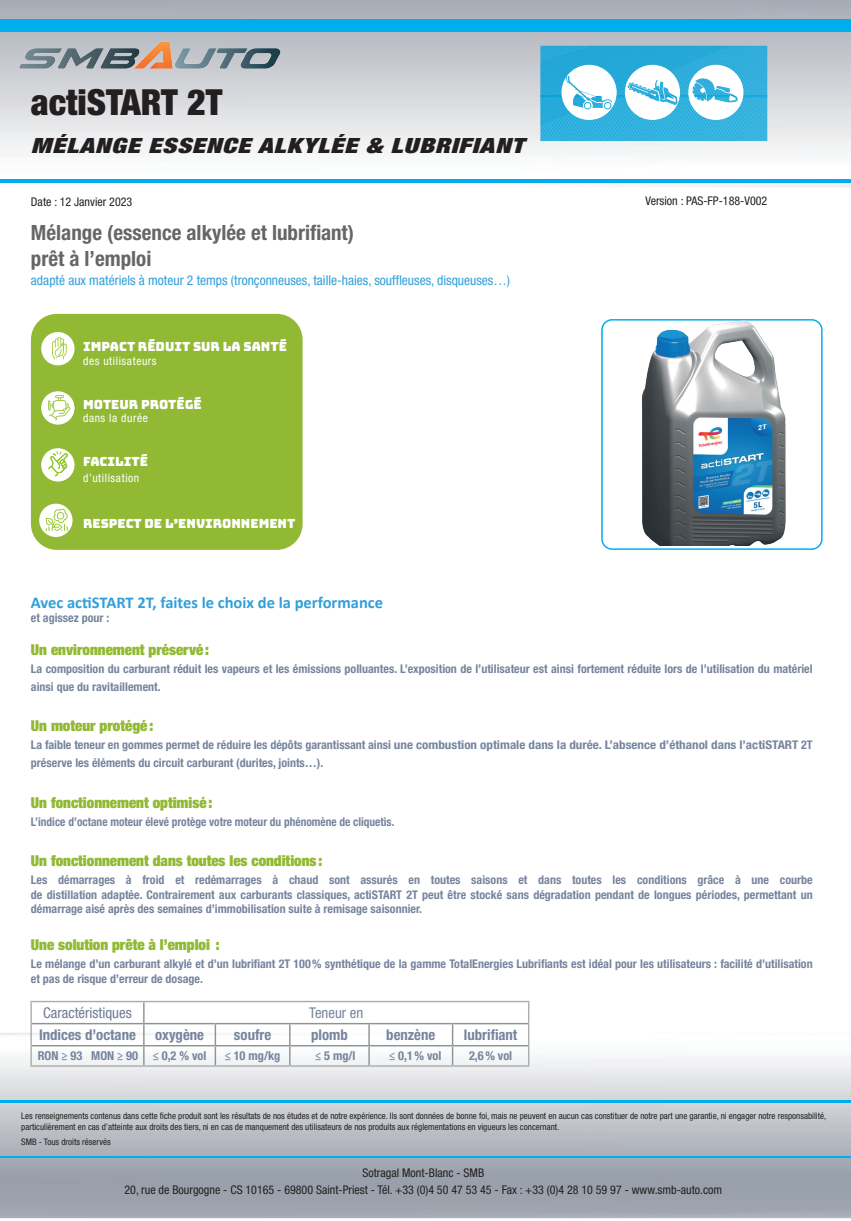
<style>
.page{position:relative;width:851px;height:1221px;background:#fff}
.page>*{position:absolute;margin:0;border:0;box-sizing:border-box;transform-origin:0 0}
.t1{font:900 condensed 36px "Helvetica Neue LT Std";color:#231f20}
.t2{font:700 condensed 21px/25.2px "Helvetica Neue LT Std";color:#656666}
.t3{font:italic 900 condensed 21px "Helvetica Neue LT Std";letter-spacing:.03em;color:#231f20;scale:1.25 1}
.t4{font:700 16.5px "Calibri";color:#319fd9}
.t5{font:900 condensed 15px "Helvetica Neue LT Std";color:#91b934}
.t6{font:700 condensed 14.85px "Helvetica Neue LT Std";color:#76849d}
.t7{font:condensed 14.85px "Helvetica Neue LT Std";color:#6d7a92}
.t8{font:condensed 14.85px "Helvetica Neue LT Std";color:#76849d}
.t9{font:condensed 13.5px "Helvetica Neue LT Std";color:#319fd9}
.t10{font:12.6px "Bungee";color:#fff}
.t11{font:700 condensed 12.3px "Helvetica Neue LT Std";color:#76849d}
.t12{font:700 condensed 12px/14.4px "Helvetica Neue LT Std";color:#76849d}
.t13{font:condensed 12px/16.5px "Helvetica Neue LT Std";color:#231f20;text-align:center}
.t14{font:700 condensed 12px "Helvetica Neue LT Std";color:#76849d;scale:.95 1}
.t15{font:condensed 11.55px "Helvetica Neue LT Std";letter-spacing:.05em;color:#fff}
.t16{font:condensed 9px/10.8px "Helvetica Neue LT Std";color:#231f20}
</style>
<div class="page">
<img style="left:0;top:0;width:850px;height:187px">
<img style="left:0;top:1030px;width:850px;height:189px">
<div style="left:0;top:19px;width:850px;height:12px;background:#00aeef"></div>
<hr style="left:0;top:179px;width:850px;height:4px;background:#00aeef">
<hr style="left:0;top:1156px;width:850px;height:1px;background:#00aeef">
<div style="left:601px;top:319px;width:221px;height:231px;border:2px solid #00aeef;border-radius:10px"></div>
<hr style="left:0;top:1100px;width:850px;height:2px;background:#00aeef">
<img style="left:5px;top:31px;width:291px;height:47px">
<img style="left:614px;top:319px;width:174px;height:226px">
<div style="left:31px;top:314px;width:271px;height:236px;background:#91b934;border-radius:26px"></div>
<div style="left:41px;top:332px;width:34px;height:33px;background:#fff;border-radius:50%"></div>
<div style="left:41px;top:448px;width:34px;height:33px;background:#fff;border-radius:50%"></div>
<div style="left:41px;top:391px;width:34px;height:33px;background:#fff;border-radius:50%"></div>
<svg style="left:52px;top:337px;width:15px;height:22px"></svg>
<svg style="left:48px;top:395px;width:22px;height:25px"></svg>
<svg style="left:47px;top:450px;width:22px;height:27px"></svg>
<svg style="left:39px;top:503px;width:34px;height:34px"></svg>
<svg style="left:45px;top:508px;width:23px;height:23px"></svg>
<hr style="left:30px;top:1000px;width:114px;height:2px;background:#abaeaf">
<hr style="left:30px;top:1002px;width:2px;height:21px;background:#abaeaf">
<hr style="left:144px;top:1000px;width:71px;height:2px;background:#abaeaf">
<hr style="left:215px;top:1000px;width:75px;height:2px;background:#abaeaf">
<hr style="left:290px;top:1000px;width:79px;height:2px;background:#abaeaf">
<hr style="left:369px;top:1000px;width:83px;height:2px;background:#abaeaf">
<hr style="left:452px;top:1000px;width:77px;height:2px;background:#abaeaf">
<hr style="left:30px;top:1023px;width:2px;height:22px;background:#abaeaf">
<hr style="left:30px;top:1045px;width:2px;height:20px;background:#abaeaf">
<svg style="left:528px;top:1002px;width:1px;height:63px"></svg>
<hr style="left:30px;top:1065px;width:114px;height:1px;background:#abaeaf">
<hr style="left:144px;top:1065px;width:71px;height:1px;background:#abaeaf">
<hr style="left:215px;top:1065px;width:75px;height:1px;background:#abaeaf">
<hr style="left:290px;top:1065px;width:79px;height:1px;background:#abaeaf">
<hr style="left:369px;top:1065px;width:83px;height:1px;background:#abaeaf">
<hr style="left:452px;top:1065px;width:77px;height:1px;background:#abaeaf">
<hr style="left:32px;top:1022px;width:112px;height:2px;background:#909293">
<hr style="left:144px;top:1022px;width:71px;height:2px;background:#909293">
<hr style="left:215px;top:1022px;width:75px;height:2px;background:#909293">
<hr style="left:290px;top:1022px;width:79px;height:2px;background:#909293">
<hr style="left:369px;top:1022px;width:83px;height:2px;background:#909293">
<hr style="left:368px;top:1024px;width:2px;height:20px;background:#909293">
<hr style="left:452px;top:1022px;width:76px;height:2px;background:#909293">
<hr style="left:32px;top:1044px;width:112px;height:2px;background:#909293">
<hr style="left:144px;top:1044px;width:71px;height:2px;background:#909293">
<svg style="left:143px;top:1002px;width:1px;height:63px"></svg>
<hr style="left:215px;top:1044px;width:75px;height:2px;background:#909293">
<svg style="left:215px;top:1024px;width:1px;height:41px"></svg>
<hr style="left:290px;top:1044px;width:79px;height:2px;background:#909293">
<svg style="left:289px;top:1024px;width:1px;height:41px"></svg>
<hr style="left:369px;top:1044px;width:83px;height:2px;background:#909293">
<svg style="left:368px;top:1046px;width:2px;height:19px"></svg>
<hr style="left:452px;top:1044px;width:76px;height:2px;background:#909293">
<svg style="left:452px;top:1024px;width:1px;height:41px"></svg>
<svg style="left:540px;top:46px;width:227px;height:95px"></svg>
<h1 class="t1" style="left:31px;top:80px;width:193px">actiSTART 2T</h1>
<h2 class="t3" style="left:31px;top:132px;width:395px">MÉLANGE ESSENCE ALKYLÉE &amp; LUBRIFIANT</h2>
<p class="t13" style="left:31px;top:193px;width:103px">Date : 12 Janvier 2023</p>
<h2 class="t2" style="left:31px;top:220px;width:324px">Mélange (essence alkylée et lubrifiant) prêt à l’emploi</h2>
<p class="t9" style="left:31px;top:272px;width:480px">adapté aux matériels à moteur 2 temps (tronçonneuses, taille-haies, souffleuses, disqueuses…)</p>
<p class="t10" style="left:83px;top:339px;width:205px">IMPACT RÉDUIT SUR LA SANTÉ</p>
<p class="t15" style="left:83px;top:354px;width:75px">des utilisateurs</p>
<p class="t10" style="left:83px;top:397px;width:120px">MOTEUR PROTÉGÉ</p>
<p class="t15" style="left:83px;top:411px;width:66px">dans la durée</p>
<p class="t10" style="left:83px;top:454px;width:66px">FACILITÉ</p>
<p class="t15" style="left:83px;top:471px;width:58px">d’utilisation</p>
<p class="t10" style="left:83px;top:516px;width:214px">RESPECT DE L’ENVIRONNEMENT</p>
<p class="t13" style="left:645px;top:192px;width:123px">Version : PAS-FP-188-V002</p>
<h3 class="t4" style="left:31px;top:591px;width:353px">Avec actiSTART 2T, faites le choix de la performance</h3>
<p class="t12" style="left:31px;top:610px;width:80px">et agissez pour :</p>
<p class="t5" style="left:31px;top:640px;width:180px">Un environnement préservé :</p>
<p class="t12" style="left:31px;top:659px;width:783px;line-height:18px">La composition du carburant réduit les vapeurs et les émissions polluantes. L’exposition de l’utilisateur est ainsi fortement réduite lors de l’utilisation du matériel ainsi que du ravitaillement.</p>
<p class="t5" style="left:31px;top:716px;width:124px">Un moteur protégé :</p>
<p class="t12" style="left:31px;top:736px;width:783px;line-height:18px">La faible teneur en gommes permet de réduire les dépôts garantissant ainsi une combustion optimale dans la durée. L’absence d’éthanol dans l’actiSTART 2T préserve les éléments du circuit carburant (durites, joints…).</p>
<p class="t5" style="left:31px;top:793px;width:183px">Un fonctionnement optimisé :</p>
<p class="t14" style="left:31px;top:814px;width:384px">L’indice d’octane moteur élevé protège votre moteur du phénomène de cliquetis.</p>
<p class="t5" style="left:31px;top:851px;width:293px">Un fonctionnement dans toutes les conditions :</p>
<p class="t12" style="left:31px;top:872px;width:783px;text-align:justify">Les démarrages à froid et redémarrages à chaud sont assurés en toutes saisons et dans toutes les conditions grâce à une courbe de distillation adaptée. Contrairement aux carburants classiques, actiSTART 2T peut être stocké sans dégradation pendant de longues périodes, permettant un démarrage aisé après des semaines d’immobilisation suite à remisage saisonnier.</p>
<p class="t5" style="left:31px;top:935px;width:190px">Une solution prête à l’emploi :</p>
<p class="t12" style="left:31px;top:956px;width:783px">Le mélange d’un carburant alkylé et d’un lubrifiant 2T 100% synthétique de la gamme TotalEnergies Lubrifiants est idéal pour les utilisateurs : facilité d’utilisation et pas de risque d’erreur de dosage.</p>
<p class="t7" style="left:43px;top:1003px;width:90px">Caractéristiques</p>
<p class="t8" style="left:309px;top:1003px;width:55px">Teneur en</p>
<p class="t6" style="left:39px;top:1025px;width:98px">Indices d’octane</p>
<p class="t6" style="left:155px;top:1025px;width:51px">oxygène</p>
<p class="t6" style="left:234px;top:1025px;width:39px">soufre</p>
<p class="t6" style="left:311px;top:1025px;width:38px">plomb</p>
<p class="t6" style="left:386px;top:1025px;width:51px">benzène</p>
<p class="t6" style="left:464px;top:1025px;width:55px">lubrifiant</p>
<p class="t11" style="left:38px;top:1048px;width:170px">RON ≥ 93 MON ≥ 90 ≤ 0,2 % vol</p>
<p class="t11" style="left:225px;top:1048px;width:57px">≤ 10 mg/kg</p>
<p class="t11" style="left:315px;top:1048px;width:42px">≤ 5 mg/l</p>
<p class="t11" style="left:389px;top:1048px;width:54px">≤ 0,1% vol</p>
<p class="t11" style="left:469px;top:1048px;width:45px">2,6% vol</p>
<p class="t16" style="left:21px;top:1110px;width:806px">Les renseignements contenus dans cette fiche produit sont les résultats de nos études et de notre expérience. Ils sont données de bonne foi, mais ne peuvent en aucun cas constituer de notre part une garantie, ni engager notre responsabilité, particulièrement en cas d’atteinte aux droits des tiers, ni en cas de manquement des utilisateurs de nos produits aux réglementations en vigueurs les concernant.</p>
<p class="t16" style="left:21px;top:1135px;width:91px">SMB - Tous droits réservés</p>
<p class="t13" style="left:124px;top:1164px;width:599px">Sotragal Mont-Blanc - SMB<br>20, rue de Bourgogne - CS 10165 - 69800 Saint-Priest - Tél. +33 (0)4 50 47 53 45 - Fax : +33 (0)4 28 10 59 97 - www.smb-auto.com</p>
</div>
